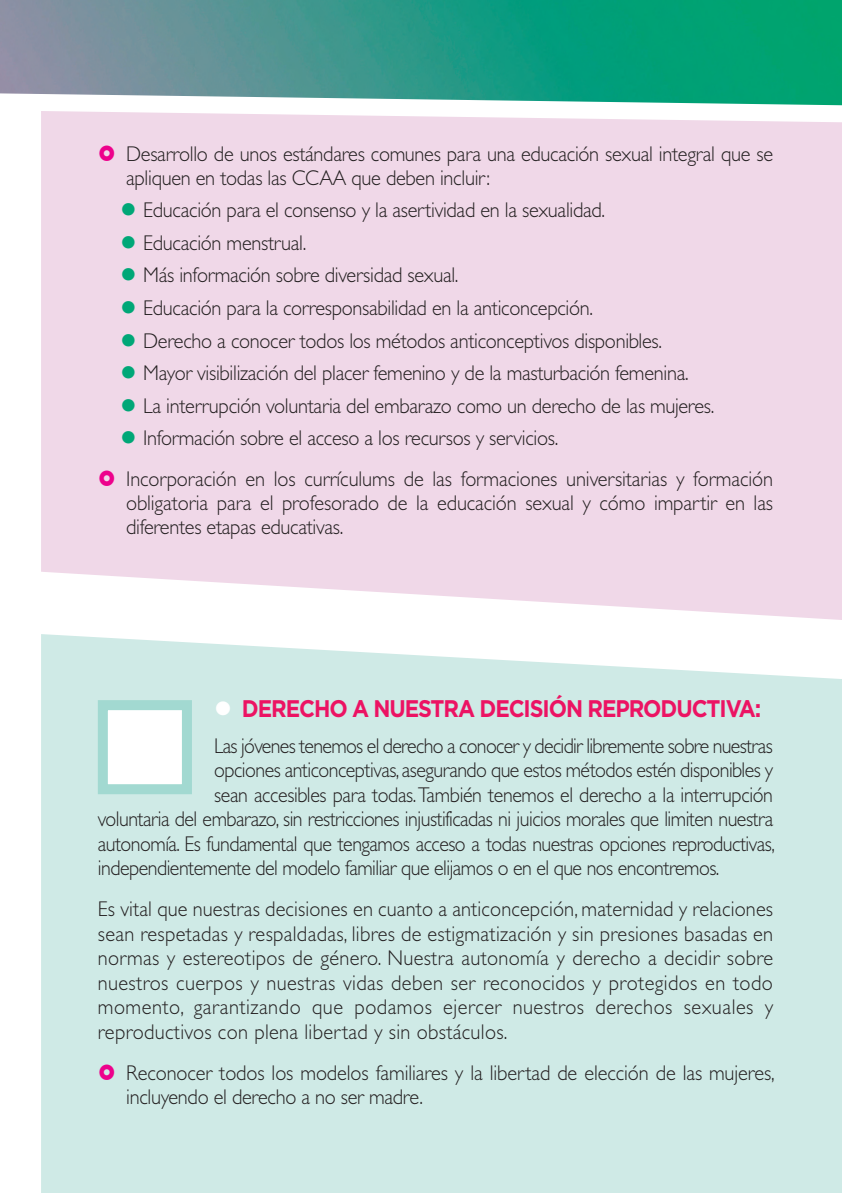
<style>
.page{position:relative;width:842px;height:1193px;background:#fff}
.page>*{position:absolute;margin:0;border:0;box-sizing:border-box;transform-origin:0 0}
.t1{font:700 24px "Gotham C1 Head";letter-spacing:-.05em;color:#ec1363;scale:.9 1}
.t2{font:300 21.4px/24.4px "Gill Sans";letter-spacing:-.015em;color:#231f20;scale:.95 1}
.t3{font:300 21.4px "Gill Sans";letter-spacing:-.015em;color:#231f20;scale:.93 1}
.t4{font:300 21.4px "Gill Sans";letter-spacing:-.035em;color:#231f20;scale:.93 1}
.s1{color:#00a777}
.s2{color:#fff}
</style>
<div class="page">
<div style="left:41px;top:123px;width:800px;height:497px;background:#f0d8e8"></div>
<svg style="left:41px;top:111px;width:800px;height:12px;fill:#f2ddeb"></svg>
<div style="left:41px;top:634px;width:800px;height:558px;background:#cfeae6"></div>
<img style="left:0;top:0;width:841px;height:106px">
<div style="left:108px;top:710px;width:74px;height:74px;background:#fff"></div>
<div style="left:98px;top:700px;width:94px;height:94px;border:10px solid #a2d9d1"></div>
<svg style="left:99px;top:1064px;width:15px;height:15px"></svg>
<svg style="left:99px;top:145px;width:15px;height:16px"></svg>
<svg style="left:99px;top:470px;width:15px;height:16px"></svg>
<p class="t2" style="left:126px;top:141px;width:682px">Desarrollo de unos estándares comunes para una educación sexual integral que se apliquen en todas las CCAA que deben incluir:</p>
<p class="t2" style="left:120px;top:198px;width:511px"><span class="s1">●</span> Educación para el consenso y la asertividad en la sexualidad.</p>
<p class="t2" style="left:120px;top:230px;width:197px"><span class="s1">●</span> Educación menstrual.</p>
<p class="t2" style="left:120px;top:263px;width:357px"><span class="s1">●</span> Más información sobre diversidad sexual.</p>
<p class="t2" style="left:120px;top:295px;width:498px"><span class="s1">●</span> Educación para la corresponsabilidad en la anticoncepción.</p>
<p class="t2" style="left:120px;top:328px;width:571px"><span class="s1">●</span> Derecho a conocer todos los métodos anticonceptivos disponibles.</p>
<p class="t2" style="left:120px;top:360px;width:599px"><span class="s1">●</span> Mayor visibilización del placer femenino y de la masturbación femenina.</p>
<p class="t2" style="left:120px;top:393px;width:626px"><span class="s1">●</span> La interrupción voluntaria del embarazo como un derecho de las mujeres.</p>
<p class="t2" style="left:120px;top:417px;width:688px;line-height:41px"><span class="s1">●</span> Información sobre el acceso a los recursos y servicios.<br>Incorporación en los currículums de las formaciones universitarias y formación</p>
<p class="t2" style="left:126px;top:490px;width:682px">obligatoria para el profesorado de la educación sexual y cómo impartir en las diferentes etapas educativas.</p>
<p class="t1" style="left:214px;top:700px;width:609px"><span class="s2">●</span> DERECHO A NUESTRA DECISIÓN REPRODUCTIVA:</p>
<p class="t4" style="left:214px;top:732px;width:602px">Las jóvenes tenemos el derecho a conocer y decidir libremente sobre nuestras</p>
<p class="t3" style="left:214px;top:757px;width:602px">opciones anticonceptivas, asegurando que estos métodos estén disponibles y</p>
<p class="t3" style="left:214px;top:781px;width:602px">sean accesibles para todas. También tenemos el derecho a la interrupción</p>
<p class="t3" style="left:98px;top:806px;width:727px">voluntaria del embarazo, sin restricciones injustificadas ni juicios morales que limiten nuestra</p>
<p class="t3" style="left:98px;top:830px;width:729px">autonomía. Es fundamental que tengamos acceso a todas nuestras opciones reproductivas,</p>
<p class="t3" style="left:98px;top:854px;width:669px">independientemente del modelo familiar que elijamos o en el que nos encontremos.</p>
<p class="t2" style="left:98px;top:896px;width:712px;text-align:justify">Es vital que nuestras decisiones en cuanto a anticoncepción, maternidad y relaciones sean respetadas y respaldadas, libres de estigmatización y sin presiones basadas en normas y estereotipos de género. Nuestra autonomía y derecho a decidir sobre nuestros cuerpos y nuestras vidas deben ser reconocidos y protegidos en todo momento, garantizando que podamos ejercer nuestros derechos sexuales y reproductivos con plena libertad y sin obstáculos.</p>
<p class="t2" style="left:126px;top:1060px;width:683px">Reconocer todos los modelos familiares y la libertad de elección de las mujeres, incluyendo el derecho a no ser madre.</p>
</div>
